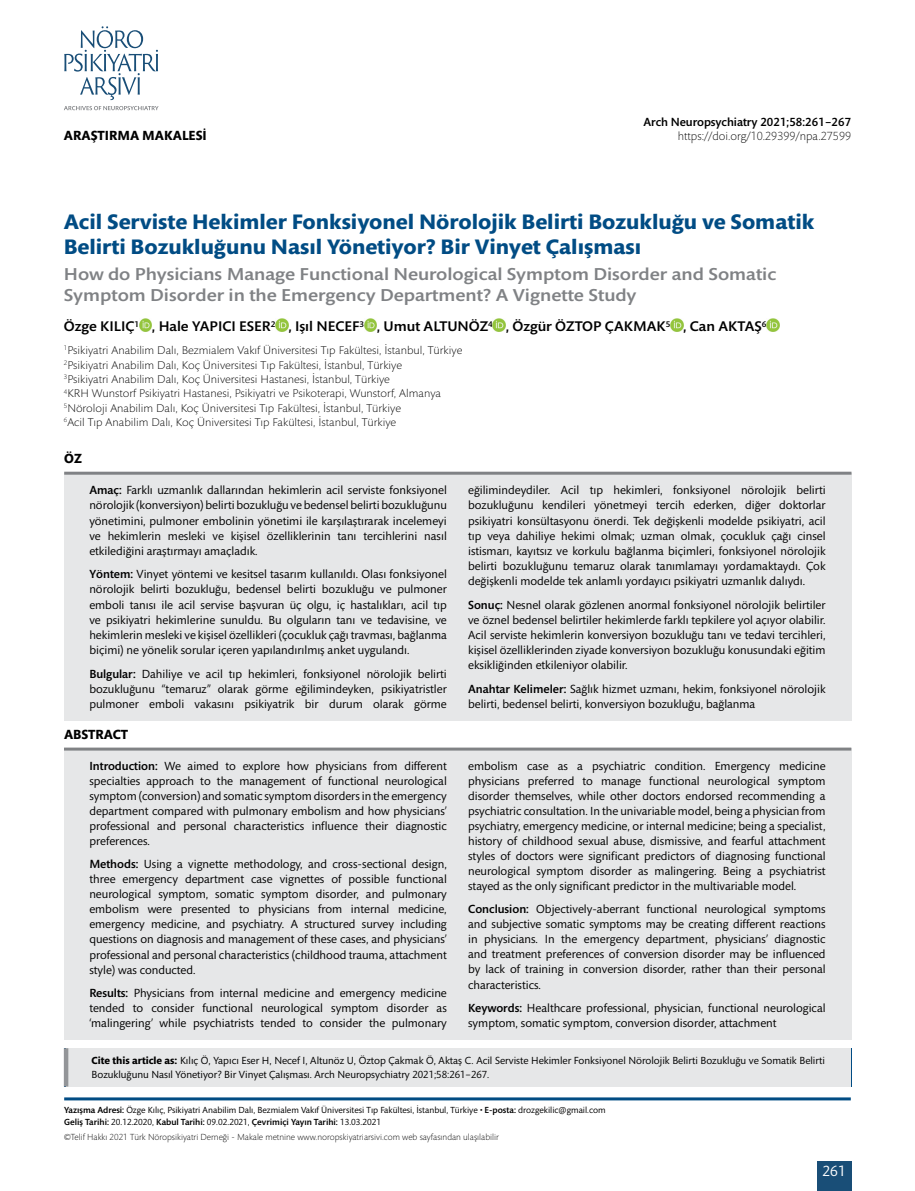
<style>
.page{position:relative;width:915px;height:1191px;background:#fff}
.page>*{position:absolute;margin:0;border:0;box-sizing:border-box;transform-origin:0 0}
.t1{font:700 21.3px/25.5px "Mundo Sans Std";color:#014c84;scale:1.05 1}
.t2{font:500 17.55px/21px "Mundo Sans Std";color:#808285;scale:1.11 1}
.t3{font:15px "Mundo Sans Std";color:#fff}
.t4{font:500 14.25px "Mundo Sans Std";color:#000;scale:1.05 1}
.t5{font:700 13.5px "Mundo Sans Std";color:#000}
.t6{font:12px/15px "Mundo Sans Std";color:#000;text-align:justify}
.t7{font:300 12px "Mundo Sans Std";color:#000}
.t8{font:500 12px "Mundo Sans Std";color:#000}
.t9{font:300 11.4px/14.4px "Mundo Sans Std";color:#000;scale:1.05 1}
.t10{font:10.5px/13.5px "Mundo Sans Std";color:#000}
.t11{font:9px/12px "Mundo Sans Std";color:#000}
.t12{font:300 9px "Mundo Sans Std";color:#000}
.s1{font-weight:500}
.s2{font-weight:700}
</style>
<div class="page">
<div style="left:816px;top:1161px;width:34px;height:30px;background:#194e77"></div>
<svg style="left:64px;top:26px;width:94px;height:74px"></svg>
<svg style="left:64px;top:106px;width:94px;height:4px"></svg>
<svg style="left:139px;top:318px;width:13px;height:13px"></svg>
<svg style="left:275px;top:318px;width:13px;height:13px"></svg>
<svg style="left:364px;top:318px;width:13px;height:13px"></svg>
<svg style="left:493px;top:318px;width:12px;height:13px"></svg>
<svg style="left:670px;top:318px;width:13px;height:13px"></svg>
<svg style="left:766px;top:318px;width:13px;height:13px"></svg>
<div style="left:64px;top:748px;width:786px;height:292px;background:#e6e7e8"></div>
<hr style="left:64px;top:747px;width:787px;height:3px;background:#808285">
<div style="left:64px;top:473px;width:786px;height:247px;background:#e6e7e8"></div>
<hr style="left:64px;top:472px;width:787px;height:3px;background:#808285">
<div style="left:66px;top:1048px;width:784px;height:38px;background:#e6e7e8"></div>
<hr style="left:64px;top:1048px;width:4px;height:38px;background:#939598">
<hr style="left:64px;top:1097px;width:786px;height:3px;background:#014c84">
<p class="t5" style="left:64px;top:128px;width:144px">ARAŞTIRMA MAKALESİ</p>
<p class="t8" style="left:643px;top:115px;width:209px">Arch Neuropsychiatry 2021;58:261−267</p>
<p class="t7" style="left:677px;top:129px;width:175px">https://doi.org/10.29399/npa.27599</p>
<h1 class="t1" style="left:64px;top:209px;width:716px">Acil Serviste Hekimler Fonksiyonel Nörolojik Belirti Bozukluğu ve Somatik<br>Belirti Bozukluğunu Nasıl Yönetiyor? Bir Vinyet Çalışması</h1>
<h2 class="t2" style="left:64px;top:263px;width:643px">How do Physicians Manage Functional Neurological Symptom Disorder and Somatic<br>Symptom Disorder in the Emergency Department? A Vignette Study</h2>
<p class="t4" style="left:64px;top:319px;width:670px">Özge KILIÇ<sup>1</sup> , Hale YAPICI ESER<sup>2</sup> , Işıl NECEF<sup>3</sup> , Umut ALTUNÖZ<sup>4</sup> , Özgür ÖZTOP ÇAKMAK<sup>5</sup> , Can AKTAŞ<sup>6</sup></p>
<p class="t9" style="left:64px;top:343px;width:381px"><sup>1</sup>Psikiyatri Anabilim Dalı, Bezmialem Vakıf Üniversitesi Tıp Fakültesi, İstanbul, Türkiye <sup>2</sup>Psikiyatri Anabilim Dalı, Koç Üniversitesi Tıp Fakültesi, İstanbul, Türkiye<br><sup>3</sup>Psikiyatri Anabilim Dalı, Koç Üniversitesi Hastanesi, İstanbul, Türkiye<br><sup>4</sup>KRH Wunstorf Psikiyatri Hastanesi, Psikiyatri ve Psikoterapi, Wunstorf, Almanya <sup>5</sup>Nöroloji Anabilim Dalı, Koç Üniversitesi Tıp Fakültesi, İstanbul, Türkiye<br><sup>6</sup>Acil Tıp Anabilim Dalı, Koç Üniversitesi Tıp Fakültesi, İstanbul, Türkiye</p>
<p class="t5" style="left:64px;top:451px;width:19px">ÖZ</p>
<p class="t6" style="left:89px;top:483px;width:359px"><span class="s1">Amaç:</span> Farklı uzmanlık dallarından hekimlerin acil serviste fonksiyonel nörolojik (konversiyon) belirti bozukluğu ve bedensel belirti bozukluğunu yönetimini, pulmoner embolinin yönetimi ile karşılaştırarak incelemeyi ve hekimlerin mesleki ve kişisel özelliklerinin tanı tercihlerini nasıl etkilediğini araştırmayı amaçladık.</p>
<p class="t6" style="left:89px;top:567px;width:359px"><span class="s1">Yöntem:</span> Vinyet yöntemi ve kesitsel tasarım kullanıldı. Olası fonksiyonel nörolojik belirti bozukluğu, bedensel belirti bozukluğu ve pulmoner emboli tanısı ile acil servise başvuran üç olgu, iç hastalıkları, acil tıp ve psikiyatri hekimlerine sunuldu. Bu olguların tanı ve tedavisine, ve hekimlerin mesleki ve kişisel özellikleri (çocukluk çağı travması, bağlanma biçimi) ne yönelik sorular içeren yapılandırılmış anket uygulandı.</p>
<p class="t6" style="left:89px;top:666px;width:359px"><span class="s1">Bulgular:</span> Dahiliye ve acil tıp hekimleri, fonksiyonel nörolojik belirti bozukluğunu “temaruz” olarak görme eğilimindeyken, psikiyatristler pulmoner emboli vakasını psikiyatrik bir durum olarak görme</p>
<p class="t5" style="left:64px;top:727px;width:66px">ABSTRACT</p>
<p class="t6" style="left:89px;top:758px;width:359px"><span class="s1">Introduction:</span> We aimed to explore how physicians from different specialties approach to the management of functional neurological symptom (conversion) and somatic symptom disorders in the emergency department compared with pulmonary embolism and how physicians’ professional and personal characteristics influence their diagnostic preferences.</p>
<p class="t6" style="left:89px;top:857px;width:359px"><span class="s1">Methods:</span> Using a vignette methodology, and cross-sectional design, three emergency department case vignettes of possible functional neurological symptom, somatic symptom disorder, and pulmonary embolism were presented to physicians from internal medicine, emergency medicine, and psychiatry. A structured survey including questions on diagnosis and management of these cases, and physicians’ professional and personal characteristics (childhood trauma, attachment style) was conducted.</p>
<p class="t6" style="left:89px;top:986px;width:359px"><span class="s1">Results:</span> Physicians from internal medicine and emergency medicine tended to consider functional neurological symptom disorder as ‘malingering’ while psychiatrists tended to consider the pulmonary</p>
<p class="t6" style="left:468px;top:483px;width:359px">eğilimindeydiler. Acil tıp hekimleri, fonksiyonel nörolojik belirti bozukluğunu kendileri yönetmeyi tercih ederken, diğer doktorlar psikiyatri konsültasyonu önerdi. Tek değişkenli modelde psikiyatri, acil tıp veya dahiliye hekimi olmak; uzman olmak, çocukluk çağı cinsel istismarı, kayıtsız ve korkulu bağlanma biçimleri, fonksiyonel nörolojik belirti bozukluğunu temaruz olarak tanımlamayı yordamaktaydı. Çok değişkenli modelde tek anlamlı yordayıcı psikiyatri uzmanlık dalıydı.</p>
<p class="t6" style="left:468px;top:597px;width:359px"><span class="s1">Sonuç:</span> Nesnel olarak gözlenen anormal fonksiyonel nörolojik belirtiler ve öznel bedensel belirtiler hekimlerde farklı tepkilere yol açıyor olabilir.<br>Acil serviste hekimlerin konversiyon bozukluğu tanı ve tedavi tercihleri, kişisel özelliklerinden ziyade konversiyon bozukluğu konusundaki eğitim eksikliğinden etkileniyor olabilir.</p>
<p class="t6" style="left:468px;top:681px;width:359px"><span class="s1">Anahtar Kelimeler:</span> Sağlık hizmet uzmanı, hekim, fonksiyonel nörolojik belirti, bedensel belirti, konversiyon bozukluğu, bağlanma</p>
<p class="t6" style="left:468px;top:758px;width:359px">embolism case as a psychiatric condition. Emergency medicine physicians preferred to manage functional neurological symptom disorder themselves, while other doctors endorsed recommending a psychiatric consultation. In the univariable model, being a physician from psychiatry, emergency medicine, or internal medicine; being a specialist, history of childhood sexual abuse, dismissive, and fearful attachment styles of doctors were significant predictors of diagnosing functional neurological symptom disorder as malingering. Being a psychiatrist stayed as the only significant predictor in the multivariable model.</p>
<p class="t6" style="left:468px;top:902px;width:359px"><span class="s1">Conclusion:</span> Objectively-aberrant functional neurological symptoms and subjective somatic symptoms may be creating different reactions in physicians. In the emergency department, physicians’ diagnostic and treatment preferences of conversion disorder may be influenced by lack of training in conversion disorder, rather than their personal characteristics.</p>
<p class="t6" style="left:468px;top:1000px;width:359px"><span class="s1">Keywords:</span> Healthcare professional, physician, functional neurological symptom, somatic symptom, conversion disorder, attachment</p>
<p class="t10" style="left:92px;top:1054px;width:734px"><span class="s2">Cite this article as:</span> Kılıç Ö, Yapıcı Eser H, Necef I, Altunöz U, Öztop Çakmak Ö, Aktaş C. Acil Serviste Hekimler Fonksiyonel Nörolojik Belirti Bozukluğu ve Somatik Belirti<br>Bozukluğunu Nasıl Yönetiyor? Bir Vinyet Çalışması. Arch Neuropsychiatry 2021;58:261−267.</p>
<p class="t11" style="left:64px;top:1104px;width:543px"><span class="s1">Yazışma Adresi:</span> Özge Kılıç, Psikiyatri Anabilim Dalı, Bezmialem Vakıf Üniversitesi Tıp Fakültesi, İstanbul, Türkiye • <span class="s1">E-posta:</span> drozgekilic@gmail.com<br><span class="s1">Geliş Tarihi:</span> 20.12.2020, <span class="s1">Kabul Tarihi:</span> 09.02.2021, <span class="s1">Çevrimiçi Yayın Tarihi:</span> 13.03.2021</p>
<p class="t12" style="left:64px;top:1132px;width:436px">©Telif Hakkı 2021 Türk Nöropsikiyatri Derneği - Makale metnine www.noropskiyatriarsivi.com web sayfasından ulaşılabilir</p>
<p class="t3" style="left:822px;top:1162px;width:25px">261</p>
</div>
